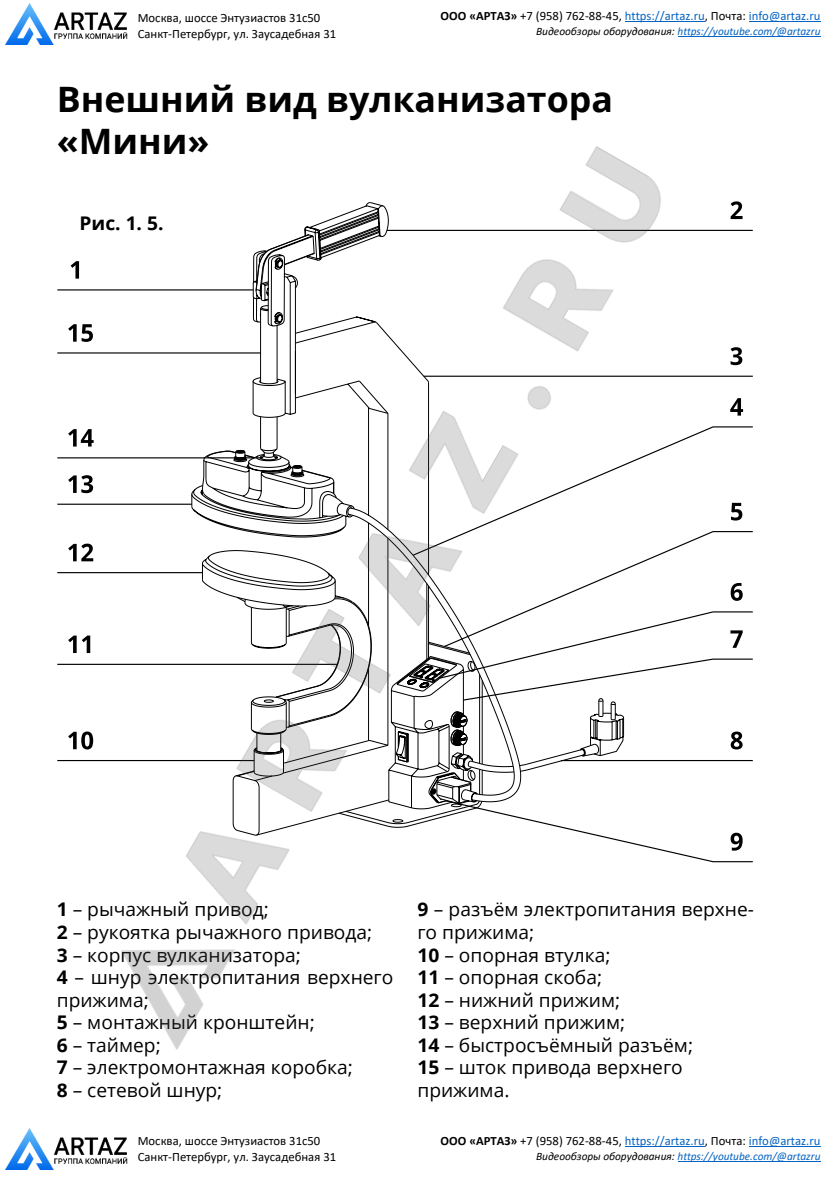
<style>
.page{position:relative;width:840px;height:1191px;background:#fff}
.page>*{position:absolute;margin:0;border:0;box-sizing:border-box;transform-origin:0 0}
.t1{font:700 35px/42px "Open Sans";color:#000}
.t2{font:18.8px/22.6px "Open Sans";color:#000}
.t3{font:700 18.8px "Open Sans";color:#000}
.t4{font:18px "Open Sans";color:#000}
.t5{font:12.6px "Calibri";color:#0563c1}
.t6{font:12.6px/16.6px "Calibri";color:#000}
.t7{font:italic 11.4px "Calibri";letter-spacing:-.005em;color:#0563c1}
.s1{font-weight:700;color:#000}
.s2{color:#000}
.s3{font-weight:700}
</style>
<div class="page">
<svg style="left:71px;top:261px;width:5px;height:18px"></svg>
<hr style="left:57px;top:289px;width:196px;height:1px;background:#000">
<svg style="left:730px;top:201px;width:12px;height:18px"></svg>
<hr style="left:387px;top:230px;width:365px;height:1px;background:#000">
<svg style="left:730px;top:347px;width:12px;height:18px"></svg>
<hr style="left:423px;top:376px;width:329px;height:1px;background:#000">
<svg style="left:730px;top:398px;width:12px;height:17px"></svg>
<svg style="left:731px;top:503px;width:11px;height:17px"></svg>
<svg style="left:68px;top:731px;width:8px;height:18px"></svg>
<hr style="left:57px;top:760px;width:197px;height:1px;background:#000">
<svg style="left:68px;top:543px;width:8px;height:18px"></svg>
<hr style="left:57px;top:572px;width:145px;height:1px;background:#000">
<svg style="left:68px;top:475px;width:8px;height:18px"></svg>
<hr style="left:57px;top:503px;width:135px;height:2px;background:#000">
<svg style="left:68px;top:429px;width:8px;height:17px"></svg>
<hr style="left:57px;top:457px;width:204px;height:1px;background:#000">
<svg style="left:68px;top:324px;width:8px;height:18px"></svg>
<hr style="left:57px;top:352px;width:203px;height:1px;background:#000">
<svg style="left:68px;top:635px;width:8px;height:18px"></svg>
<hr style="left:57px;top:664px;width:280px;height:1px;background:#000">
<svg style="left:699px;top:531px;width:54px;height:332px"></svg>
<hr style="left:624px;top:1146px;width:80px;height:1px;background:#0563c1">
<hr style="left:748px;top:1146px;width:72px;height:1px;background:#0563c1">
<hr style="left:677px;top:1161px;width:143px;height:1px;background:#0563c1">
<img style="left:6px;top:1128px;width:122px;height:41px">
<img style="left:76px;top:146px;width:623px;height:904px">
<hr style="left:624px;top:21px;width:80px;height:1px;background:#0563c1">
<hr style="left:748px;top:21px;width:72px;height:1px;background:#0563c1">
<hr style="left:677px;top:36px;width:143px;height:1px;background:#0563c1">
<img style="left:6px;top:4px;width:122px;height:41px">
<p class="t6" style="left:138px;top:10px;width:200px">Москва, шоссе Энтузиастов 31с50<br>Санкт-Петербург, ул. Заусадебная 31</p>
<p class="t5" style="left:440px;top:10px;width:381px"><span class="s1">ООО «АРТАЗ»</span> <span class="s2">+7 (958) 762-88-45,</span> https://artaz.ru<span class="s2">, Почта:</span> info@artaz.ru</p>
<p class="t7" style="left:536px;top:27px;width:286px"><span class="s2">Видеообзоры оборудования:</span> https://youtube.com/@artazru</p>
<h1 class="t1" style="left:57px;top:77px;width:557px">Внешний вид вулканизатора «Мини»</h1>
<p class="t3" style="left:79px;top:210px;width:85px">Рис. 1. 5.</p>
<p class="t2" style="left:57px;top:897px;width:338px"><span class="s3">1</span> – рычажный привод;<br><span class="s3">2</span> – рукоятка рычажного привода;<br><span class="s3">3</span> – корпус вулканизатора;<br><span class="s3">4</span> – шнур электропитания верхнего прижима;<br><span class="s3">5</span> – монтажный кронштейн;<br><span class="s3">6</span> – таймер;<br><span class="s3">7</span> – электромонтажная коробка;<br><span class="s3">8</span> – сетевой шнур;</p>
<p class="t2" style="left:417px;top:897px;width:338px"><span class="s3">9</span> – разъём электропитания верхне&shy;го прижима;<br><span class="s3">10</span> – опорная втулка;<br><span class="s3">11</span> – опорная скоба;<br><span class="s3">12</span> – нижний прижим;<br><span class="s3">13</span> – верхний прижим;<br><span class="s3">14</span> – быстросъёмный разъём;<br><span class="s3">15</span> – шток привода верхнего прижима.</p>
<p class="t4" style="left:733px;top:1129px;width:22px">21</p>
<p class="t6" style="left:138px;top:1133px;width:200px">Москва, шоссе Энтузиастов 31с50<br>Санкт-Петербург, ул. Заусадебная 31</p>
<p class="t5" style="left:440px;top:1135px;width:381px"><span class="s1">ООО «АРТАЗ»</span> <span class="s2">+7 (958) 762-88-45,</span> https://artaz.ru<span class="s2">, Почта:</span> info@artaz.ru</p>
<p class="t7" style="left:536px;top:1151px;width:286px"><span class="s2">Видеообзоры оборудования:</span> https://youtube.com/@artazru</p>
</div>
